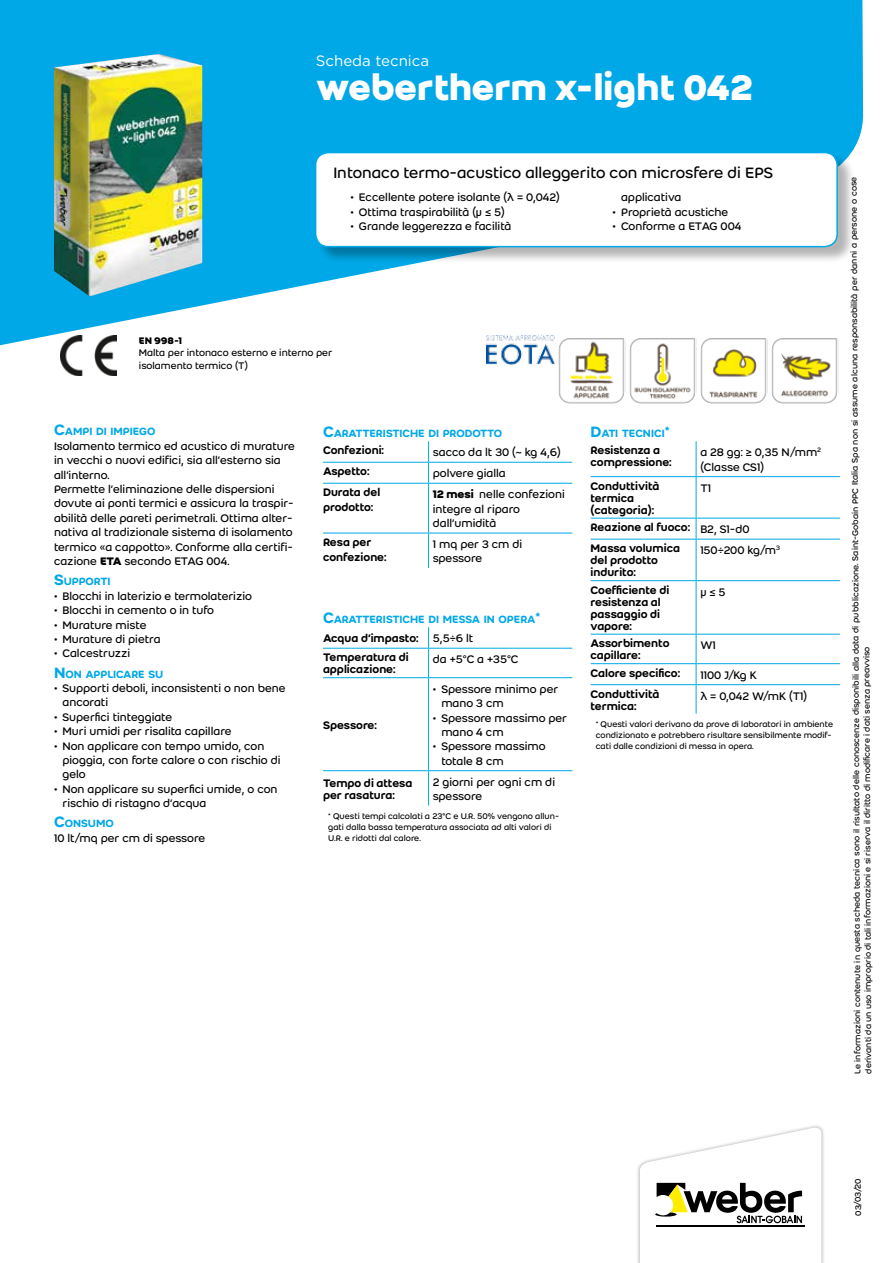
<style>
.page{position:relative;width:893px;height:1263px;background:#fff}
.page>*{position:absolute;margin:0;border:0;box-sizing:border-box;transform-origin:0 0}
.t1{font:700 39px "Weber";color:#fff}
.t2{font:16.5px "Weber";color:#000}
.t3{font:15px "Gotham";color:#fff}
.t4{font:12px/14.4px "Weber";color:#000}
.t5{font:500 12px/12px "Weber";color:#000}
.t6{font:500 11.55px "Weber";letter-spacing:-.005em;color:#00a8e7}
.t7{font:10.5px/12.6px "Weber";color:#000}
.t8{font:700 10.5px "Weber";color:#000}
.t9{font:9px/10.8px "Weber";letter-spacing:-.005em;color:#000}
.s1{font-size:16.5px}
.s2{font-weight:700}
.s3{font-weight:400}
</style>
<div class="page">
<svg style="left:0;top:0;width:863px;height:349px;fill:#00a8e7"></svg>
<div style="left:636px;top:1124px;width:189px;height:139px;background:#000;opacity:.3"></div>
<svg style="left:640px;top:1126px;width:181px;height:137px"></svg>
<img style="left:54px;top:54px;width:148px;height:242px">
<div style="left:316px;top:153px;width:539px;height:112px;background:#000;opacity:.3"></div>
<div style="left:316px;top:153px;width:521px;height:94px;background:#fff;border-radius:13px"></div>
<div style="left:315px;top:152px;width:523px;height:95px;border:2px solid #00a8e7;border-radius:13px"></div>
<img style="left:486px;top:336px;width:68px;height:28px">
<img style="left:557px;top:336px;width:68px;height:68px">
<img style="left:628px;top:336px;width:68px;height:68px">
<img style="left:699px;top:336px;width:68px;height:68px">
<img style="left:770px;top:336px;width:68px;height:68px">
<hr style="left:323px;top:462px;width:106px;height:1px;background:#00a8e7">
<hr style="left:429px;top:462px;width:143px;height:1px;background:#00a8e7">
<svg style="left:428px;top:441px;width:1px;height:42px"></svg>
<hr style="left:323px;top:483px;width:106px;height:1px;background:#00a8e7">
<hr style="left:429px;top:483px;width:143px;height:1px;background:#00a8e7">
<hr style="left:428px;top:484px;width:1px;height:49px;background:#00a8e7">
<hr style="left:323px;top:533px;width:106px;height:1px;background:#00a8e7">
<hr style="left:429px;top:533px;width:143px;height:1px;background:#00a8e7">
<hr style="left:428px;top:533px;width:1px;height:35px;background:#00a8e7">
<hr style="left:323px;top:648px;width:106px;height:1px;background:#00a8e7">
<hr style="left:429px;top:648px;width:143px;height:1px;background:#00a8e7">
<svg style="left:428px;top:627px;width:1px;height:50px"></svg>
<hr style="left:323px;top:677px;width:106px;height:1px;background:#00a8e7">
<hr style="left:429px;top:677px;width:143px;height:1px;background:#00a8e7">
<hr style="left:428px;top:678px;width:1px;height:92px;background:#00a8e7">
<hr style="left:323px;top:770px;width:106px;height:1px;background:#00a8e7">
<hr style="left:429px;top:770px;width:143px;height:1px;background:#00a8e7">
<hr style="left:428px;top:771px;width:1px;height:35px;background:#00a8e7">
<hr style="left:696px;top:441px;width:1px;height:35px;background:#00a8e7">
<hr style="left:590px;top:476px;width:106px;height:1px;background:#00a8e7">
<hr style="left:696px;top:476px;width:144px;height:1px;background:#00a8e7">
<hr style="left:696px;top:477px;width:1px;height:41px;background:#00a8e7">
<hr style="left:590px;top:518px;width:106px;height:1px;background:#00a8e7">
<hr style="left:696px;top:518px;width:144px;height:1px;background:#00a8e7">
<svg style="left:696px;top:518px;width:1px;height:21px"></svg>
<hr style="left:590px;top:539px;width:106px;height:1px;background:#00a8e7">
<hr style="left:696px;top:539px;width:144px;height:1px;background:#00a8e7">
<hr style="left:696px;top:539px;width:1px;height:41px;background:#00a8e7">
<hr style="left:590px;top:580px;width:106px;height:1px;background:#00a8e7">
<hr style="left:696px;top:580px;width:144px;height:1px;background:#00a8e7">
<hr style="left:696px;top:581px;width:1px;height:53px;background:#00a8e7">
<hr style="left:590px;top:634px;width:106px;height:1px;background:#00a8e7">
<hr style="left:696px;top:634px;width:144px;height:1px;background:#00a8e7">
<hr style="left:590px;top:663px;width:106px;height:1px;background:#00a8e7">
<hr style="left:696px;top:663px;width:144px;height:1px;background:#00a8e7">
<hr style="left:590px;top:684px;width:106px;height:1px;background:#00a8e7">
<hr style="left:696px;top:684px;width:144px;height:1px;background:#00a8e7">
<svg style="left:696px;top:634px;width:1px;height:80px"></svg>
<img style="left:60px;top:336px;width:56px;height:39px">
<p class="t3" style="left:316px;top:51px;width:115px">Scheda tecnica</p>
<h1 class="t1" style="left:316px;top:58px;width:439px">webertherm x-light 042</h1>
<h2 class="t2" style="left:333px;top:162px;width:441px">Intonaco termo-acustico alleggerito con microsfere di EPS</h2>
<p class="t4" style="left:350px;top:190px;width:211px">• Eccellente potere isolante (λ = 0,042)</p>
<p class="t4" style="left:350px;top:204px;width:156px">• Ottima traspirabilità (μ ≤ 5)</p>
<p class="t4" style="left:350px;top:219px;width:163px">• Grande leggerezza e facilità</p>
<p class="t4" style="left:621px;top:190px;width:62px">applicativa</p>
<p class="t4" style="left:613px;top:204px;width:117px">• Proprietà acustiche</p>
<p class="t4" style="left:613px;top:219px;width:130px">• Conforme a ETAG 004</p>
<p class="t8" style="left:139px;top:332px;width:45px">EN 998-1</p>
<p class="t7" style="left:139px;top:346px;width:195px">Malta per intonaco esterno e interno per isolamento termico (T)</p>
<p class="t6" style="left:54px;top:423px;width:103px"><span class="s1">C</span>AMPI DI IMPIEGO</p>
<p class="t4" style="left:54px;top:439px;width:242px">Isolamento termico ed acustico di murature in vecchi o nuovi edifici, sia all’esterno sia all’interno.<br>Permette l’eliminazione delle dispersioni dovute ai ponti termici e assicura la traspir&shy;abilità delle pareti perimetrali. Ottima alter&shy;nativa al tradizionale sistema di isolamento termico «a cappotto». Conforme alla certifi&shy;cazione <span class="s2">ETA</span> secondo ETAG 004.</p>
<p class="t6" style="left:54px;top:573px;width:58px"><span class="s1">S</span>UPPORTI</p>
<p class="t4" style="left:54px;top:588px;width:200px">• Blocchi in laterizio e termolaterizio</p>
<p class="t4" style="left:54px;top:603px;width:162px">• Blocchi in cemento o in tufo</p>
<p class="t4" style="left:54px;top:617px;width:94px">• Murature miste</p>
<p class="t4" style="left:54px;top:632px;width:108px">• Murature di pietra</p>
<p class="t4" style="left:54px;top:646px;width:78px">• Calcestruzzi</p>
<p class="t6" style="left:54px;top:665px;width:111px"><span class="s1">N</span>ON APPLICARE SU</p>
<p class="t4" style="left:63px;top:681px;width:225px;text-indent:-9px">• Supporti deboli, inconsistenti o non bene ancorati</p>
<p class="t4" style="left:54px;top:709px;width:120px">• Superfici tinteggiate</p>
<p class="t4" style="left:54px;top:724px;width:179px">• Muri umidi per risalita capillare</p>
<p class="t4" style="left:63px;top:738px;width:220px;text-indent:-9px">• Non applicare con tempo umido, con pioggia, con forte calore o con rischio di gelo</p>
<p class="t4" style="left:63px;top:781px;width:217px;text-indent:-9px">• Non applicare su superfici umide, o con rischio di ristagno d’acqua</p>
<p class="t6" style="left:54px;top:815px;width:61px"><span class="s1">C</span>ONSUMO</p>
<p class="t4" style="left:54px;top:830px;width:153px">10 lt/mq per cm di spessore</p>
<p class="t6" style="left:323px;top:425px;width:181px"><span class="s1">C</span>ARATTERISTICHE DI PRODOTTO</p>
<p class="t5" style="left:323px;top:444px;width:63px">Confezioni:</p>
<p class="t4" style="left:433px;top:445px;width:129px">sacco da lt 30 (~ kg 4,6)</p>
<p class="t5" style="left:323px;top:465px;width:48px">Aspetto:</p>
<p class="t4" style="left:433px;top:466px;width:74px">polvere gialla</p>
<p class="t5" style="left:323px;top:485px;width:59px;line-height:14.4px">Durata del prodotto:</p>
<p class="t4" style="left:433px;top:487px;width:134px"><span class="s2">12 mesi</span> nelle confezioni integre al riparo dall’umidità</p>
<p class="t5" style="left:323px;top:535px;width:65px;line-height:14.4px">Resa per confezione:</p>
<p class="t4" style="left:433px;top:537px;width:91px">1 mq per 3 cm di spessore</p>
<p class="t6" style="left:323px;top:611px;width:219px"><span class="s1">C</span>ARATTERISTICHE DI MESSA IN OPERA<span class="s1">*</span></p>
<p class="t5" style="left:323px;top:628px;width:152px;line-height:19.2px">Acqua d’impasto: <span class="s3">5,5÷6 lt<br></span>Temperatura di</p>
<p class="t5" style="left:323px;top:663px;width:74px">applicazione:</p>
<p class="t4" style="left:433px;top:652px;width:87px">da +5°C a +35°C</p>
<p class="t5" style="left:323px;top:719px;width:55px">Spessore:</p>
<p class="t4" style="left:441px;top:681px;width:118px;text-indent:-9px">• Spessore minimo per mano 3 cm</p>
<p class="t4" style="left:441px;top:710px;width:127px;text-indent:-9px">• Spessore massimo per mano 4 cm</p>
<p class="t4" style="left:441px;top:739px;width:106px;text-indent:-9px">• Spessore massimo totale 8 cm</p>
<p class="t5" style="left:323px;top:777px;width:91px">Tempo di attesa per rasatura:</p>
<p class="t4" style="left:433px;top:774px;width:124px">2 giorni per ogni cm di spessore</p>
<p class="t9" style="left:328px;top:811px;width:232px">* Questi tempi calcolati a 23°C e U.R. 50% vengono allun&shy;gati dalla bassa temperatura associata ad alti valori di<br>U.R. e ridotti dal calore.</p>
<p class="t6" style="left:590px;top:425px;width:81px"><span class="s1">D</span>ATI TECN ICI<span class="s1">*</span></p>
<p class="t5" style="left:590px;top:444px;width:83px">Resistenza a compressione:</p>
<p class="t4" style="left:700px;top:445px;width:122px">a 28 gg: ≥ 0,35 N/mm<sup>2 </sup>(Classe CS1)</p>
<p class="t5" style="left:590px;top:480px;width:70px">Conduttività termica (categoria):</p>
<p class="t4" style="left:700px;top:480px;width:12px">T1</p>
<p class="t5" style="left:590px;top:517px;width:160px;line-height:21px">Reazione al fuoco: <span class="s3">B2, S1-d0<br></span>Massa volumica</p>
<p class="t5" style="left:590px;top:554px;width:69px">del prodotto indurito:</p>
<p class="t4" style="left:700px;top:543px;width:81px">150÷200 kg/m<sup>3</sup></p>
<p class="t5" style="left:590px;top:584px;width:80px">Coefficiente di resistenza al passaggio di vapore:</p>
<p class="t4" style="left:700px;top:584px;width:27px">μ ≤ 5</p>
<p class="t5" style="left:590px;top:637px;width:80px">Assorbimento capillare:</p>
<p class="t4" style="left:700px;top:638px;width:17px">W1</p>
<p class="t5" style="left:590px;top:667px;width:91px">Calore specifico:</p>
<p class="t4" style="left:700px;top:667px;width:58px">1100 J/Kg K</p>
<p class="t5" style="left:590px;top:688px;width:70px">Conduttività termica:</p>
<p class="t4" style="left:700px;top:688px;width:108px">λ = 0,042 W/mK (T1)</p>
<p class="t9" style="left:596px;top:719px;width:239px">* Questi valori derivano da prove di laboratori in ambiente condizionato e potrebbero risultare sensibilmente modif&shy;cati dalle condizioni di messa in opera.</p>
<p class="t9" style="left:850px;top:1074px;width:899px;line-height:11.7px;rotate:-90deg">Le informazioni contenute in questa scheda tecnica sono il risultato delle conoscenze disponibili alla data di pubblicazione. Saint-Gobain PPC Italia Spa non si assume alcuna responsabilità per danni a persone o cose derivanti da un uso improprio di tali informazioni e si riserva il diritto di modificare i dati senza preavviso</p>
<p class="t9" style="left:852px;top:1215px;width:39px;rotate:-90deg">03/03/20</p>
</div>
